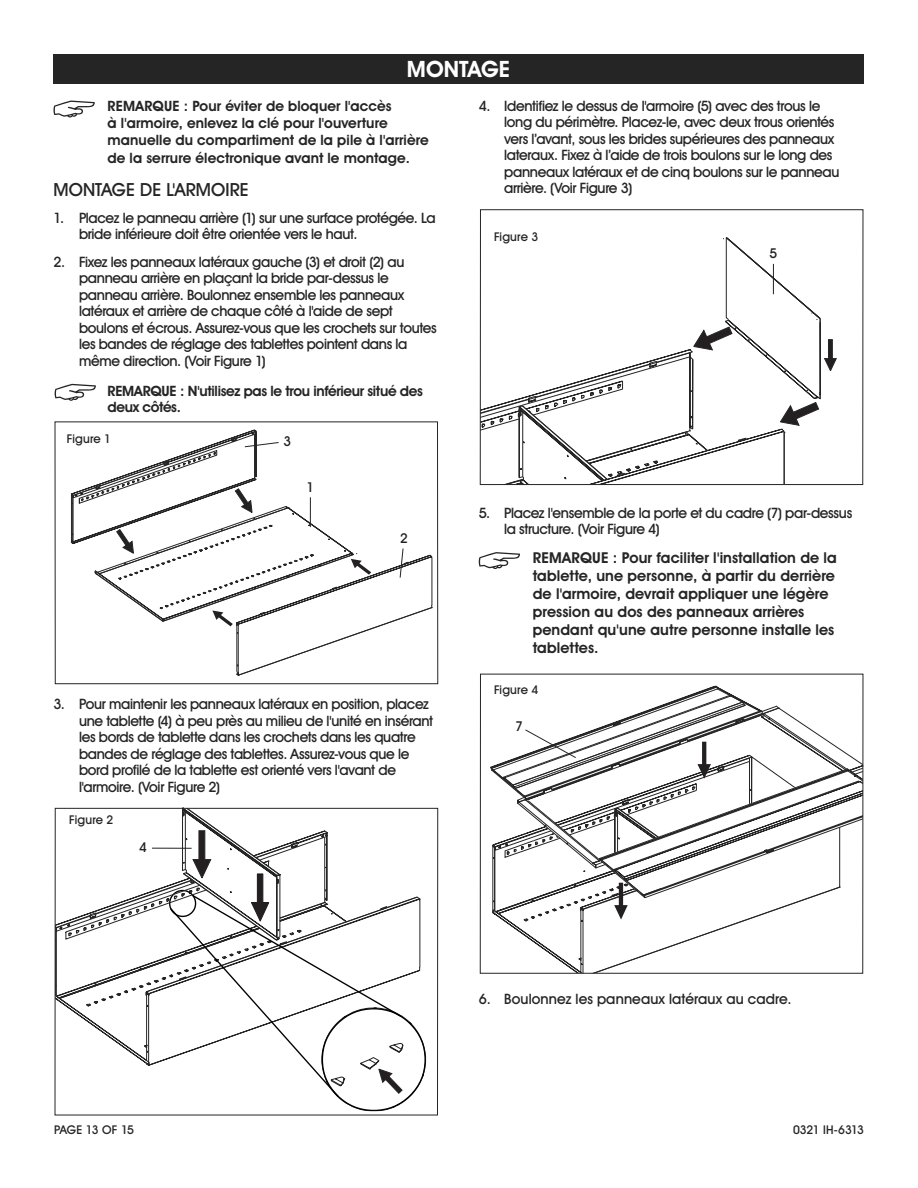
<style>
.page{position:relative;width:918px;height:1188px;background:#fff}
.page>*{position:absolute;margin:0;border:0;box-sizing:border-box;transform-origin:0 0}
.t1{font:700 22.5px "Uline Two Knine";color:#fff}
.t2{font:18px "Uline Two Knine";letter-spacing:.005em;color:#252525}
.t3{font:700 15px/18px "Uline Two Knine";letter-spacing:.005em;color:#252525}
.t4{font:14.25px/16.5px "Uline Two Knine";letter-spacing:-.02em;color:#252525}
.t5{font:700 14.25px/17.5px "Uline Two Knine";letter-spacing:.01em;color:#252525}
.t6{font:700 14.25px/16.5px "Uline Two Knine";letter-spacing:-.02em;color:#252525}
.t7{font:14.25px "Uline Two Knine";letter-spacing:.01em;color:#252525}
.t8{font:13.5px "Uline Two Knine";color:#242122}
.t9{font:13.5px "Uline Two Knine";color:#242021}
.t10{font:12px "Uline Two Knine";color:#252525}
.t11{font:12px "Uline Two Knine";letter-spacing:-.02em;color:#252525}
</style>
<div class="page">
<svg style="left:54px;top:101px;width:41px;height:17px"></svg>
<svg style="left:55px;top:384px;width:41px;height:17px"></svg>
<svg style="left:479px;top:552px;width:41px;height:17px"></svg>
<div style="left:54px;top:54px;width:810px;height:30px;background:#252525"></div>
<svg style="left:71px;top:430px;width:361px;height:245px"></svg>
<div style="left:55px;top:422px;width:383px;height:262px;border:1px solid #252525"></div>
<svg style="left:482px;top:237px;width:355px;height:246px"></svg>
<div style="left:480px;top:209px;width:383px;height:276px;border:1px solid #252525"></div>
<svg style="left:57px;top:810px;width:369px;height:301px"></svg>
<div style="left:55px;top:808px;width:383px;height:307px;border:1px solid #252525"></div>
<svg style="left:490px;top:686px;width:371px;height:286px"></svg>
<div style="left:480px;top:674px;width:383px;height:300px;border:1px solid #252525"></div>
<h1 class="t1" style="left:407px;top:56px;width:105px">MONTAGE</h1>
<p class="t5" style="left:108px;top:97px;width:323px">REMARQUE : Pour éviter de bloquer l'accès<br>à l'armoire, enlevez la clé pour l'ouverture manuelle du compartiment de la pile à l'arrière de la serrure électronique avant le montage.</p>
<p class="t2" style="left:54px;top:178px;width:197px">MONTAGE DE L'ARMOIRE</p>
<p class="t4" style="left:79px;top:209px;width:358px;text-indent:-26px">1. Placez le panneau arrière (1) sur une surface protégée. La bride inférieure doit être orientée vers le haut.</p>
<p class="t4" style="left:79px;top:253px;width:359px;text-indent:-26px">2. Fixez les panneaux latéraux gauche (3) et droit (2) au panneau arrière en plaçant la bride par-dessus le panneau arrière. Boulonnez ensemble les panneaux latéraux et arrière de chaque côté à l'aide de sept boulons et écrous. Assurez-vous que les crochets sur toutes les bandes de réglage des tablettes pointent dans la même direction. (Voir Figure 1)</p>
<p class="t6" style="left:108px;top:382px;width:317px">REMARQUE : N'utilisez pas le trou inférieur situé des deux côtés.</p>
<p class="t10" style="left:67px;top:431px;width:46px">Figure 1</p>
<p class="t8" style="left:284px;top:433px;width:9px">3</p>
<p class="t8" style="left:307px;top:478px;width:9px">1</p>
<p class="t8" style="left:400px;top:530px;width:9px">2</p>
<p class="t4" style="left:79px;top:696px;width:356px;text-indent:-26px">3. Pour maintenir les panneaux latéraux en position, placez une tablette (4) à peu près au milieu de l'unité en insérant les bords de tablette dans les crochets dans les quatre bandes de réglage des tablettes. Assurez-vous que le bord profilé de la tablette est orienté vers l'avant de l'armoire. (Voir Figure 2)</p>
<p class="t10" style="left:69px;top:812px;width:46px">Figure 2</p>
<p class="t9" style="left:139px;top:838px;width:9px">4</p>
<p class="t4" style="left:504px;top:97px;width:337px;text-indent:-26px">4. Identifiez le dessus de l'armoire (5) avec des trous le long du périmètre. Placez-le, avec deux trous orientés vers l’avant, sous les brides supérieures des panneaux lateraux. Fixez à l’aide de trois boulons sur le long des panneaux latéraux et de cinq boulons sur le panneau arrière. (Voir Figure 3)</p>
<p class="t10" style="left:494px;top:230px;width:46px">Figure 3</p>
<p class="t9" style="left:770px;top:245px;width:9px">5</p>
<p class="t4" style="left:504px;top:504px;width:350px;text-indent:-26px">5. Placez l'ensemble de la porte et du cadre (7) par-dessus la structure. (Voir Figure 4)</p>
<p class="t3" style="left:533px;top:548px;width:306px">REMARQUE : Pour faciliter l'installation de la tablette, une personne, à partir du derrière de l'armoire, devrait appliquer une légère pression au dos des panneaux arrières pendant qu'une autre personne installe les tablettes.</p>
<p class="t10" style="left:494px;top:683px;width:46px">Figure 4</p>
<p class="t9" style="left:515px;top:718px;width:9px">7</p>
<p class="t7" style="left:479px;top:990px;width:314px">6. Boulonnez les panneaux latéraux au cadre.</p>
<p class="t11" style="left:54px;top:1122px;width:82px">PAGE 13 OF 15</p>
<p class="t10" style="left:793px;top:1122px;width:72px">0321 IH-6313</p>
</div>
